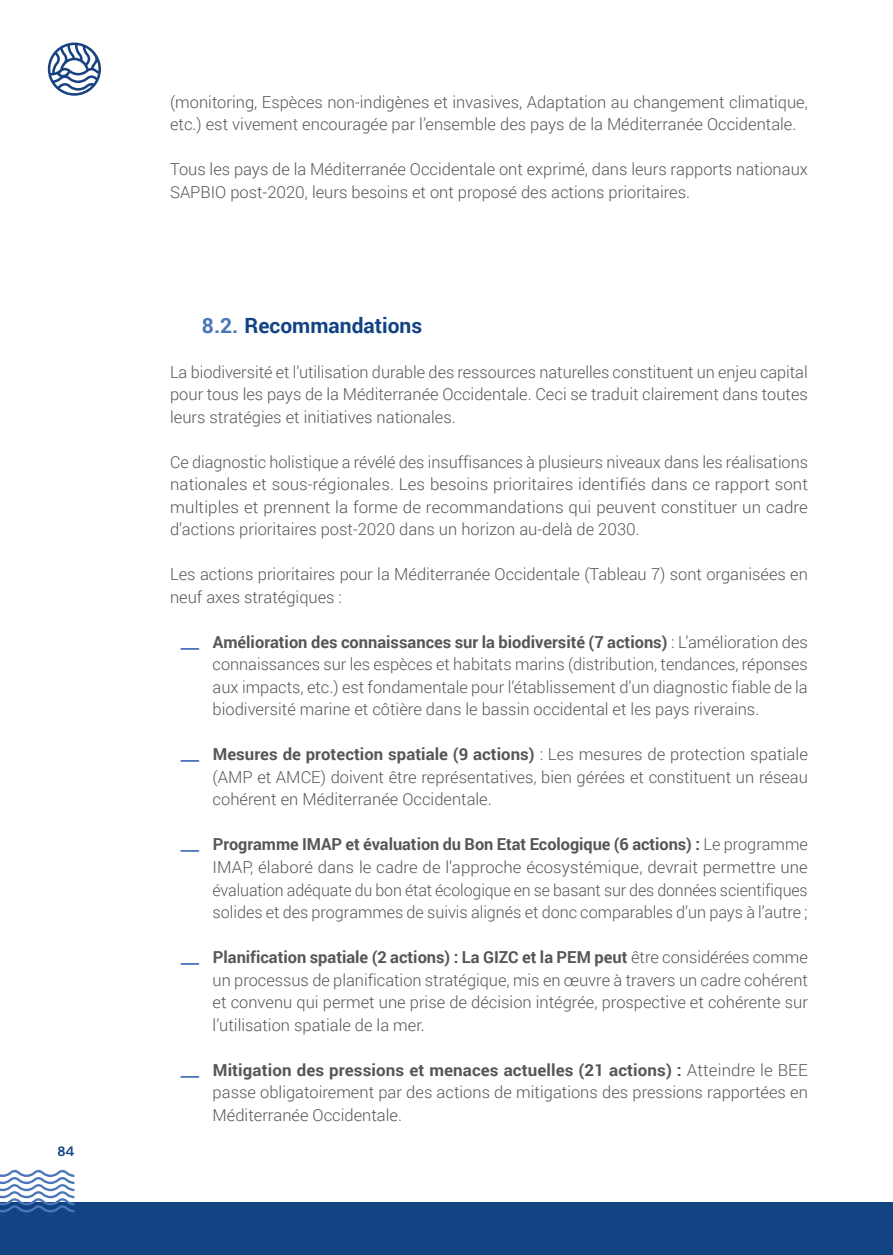
<style>
.page{position:relative;width:893px;height:1255px;background:#fff}
.page>*{position:absolute;margin:0;border:0;box-sizing:border-box;transform-origin:0 0}
.t1{font:700 21px "Roboto";color:#124484}
.t2{font:300 16.5px/22.5px "Roboto";color:#565656;text-align:justify}
.t3{font:700 13.5px "Ko Ho";color:#124484}
.s1{color:#4b76ba}
.s2{font-weight:700;color:#4b76ba}
.s3{font-weight:700}
</style>
<div class="page">
<div style="left:0;top:1201px;width:893px;height:53px;background:#124484"></div>
<svg style="left:48px;top:43px;width:53px;height:53px"></svg>
<svg style="left:0;top:1169px;width:74px;height:43px"></svg>
<p class="t3" style="left:57px;top:1139px;width:18px">84</p>
<p class="t2" style="left:170px;top:90px;width:639px">(monitoring, Espèces non-indigènes et invasives, Adaptation au changement climatique, etc.) est vivement encouragée par l’ensemble des pays de la Méditerranée Occidentale.</p>
<p class="t2" style="left:170px;top:157px;width:639px">Tous les pays de la Méditerranée Occidentale ont exprimé, dans leurs rapports nationaux<br>SAPBIO post-2020, leurs besoins et ont proposé des actions prioritaires.</p>
<p class="t1" style="left:202px;top:310px;width:222px"><span class="s1">8.2.</span> Recommandations</p>
<p class="t2" style="left:170px;top:360px;width:639px">La biodiversité et l’utilisation durable des ressources naturelles constituent un enjeu capital pour tous les pays de la Méditerranée Occidentale. Ceci se traduit clairement dans toutes leurs stratégies et initiatives nationales.</p>
<p class="t2" style="left:170px;top:450px;width:639px">Ce diagnostic holistique a révélé des insuffisances à plusieurs niveaux dans les réalisations nationales et sous-régionales. Les besoins prioritaires identifiés dans ce rapport sont multiples et prennent la forme de recommandations qui peuvent constituer un cadre d’actions prioritaires post-2020 dans un horizon au-delà de 2030.</p>
<p class="t2" style="left:170px;top:562px;width:639px">Les actions prioritaires pour la Méditerranée Occidentale (Tableau 7) sont organisées en neuf axes stratégiques :</p>
<p class="t2" style="left:213px;top:630px;width:597px;text-indent:-32px"><span class="s2">_</span> <span class="s3">Amélioration des connaissances sur la biodiversité (7 actions)</span> : L’amélioration des connaissances sur les espèces et habitats marins (distribution, tendances, réponses aux impacts, etc.) est fondamentale pour l’établissement d’un diagnostic fiable de la biodiversité marine et côtière dans le bassin occidental et les pays riverains.</p>
<p class="t2" style="left:213px;top:742px;width:597px;text-indent:-32px"><span class="s2">_</span> <span class="s3">Mesures de protection spatiale (9 actions)</span> : Les mesures de protection spatiale (AMP et AMCE) doivent être représentatives, bien gérées et constituent un réseau cohérent en Méditerranée Occidentale.</p>
<p class="t2" style="left:213px;top:832px;width:597px;text-indent:-32px"><span class="s2">_</span> <span class="s3">Programme IMAP et évaluation du Bon Etat Ecologique (6 actions) :</span> Le programme IMAP, élaboré dans le cadre de l’approche écosystémique, devrait permettre une évaluation adéquate du bon état écologique en se basant sur des données scientifiques solides et des programmes de suivis alignés et donc comparables d’un pays à l’autre ;</p>
<p class="t2" style="left:213px;top:945px;width:597px;text-indent:-32px"><span class="s2">_</span> <span class="s3">Planification spatiale (2 actions) : La GIZC et la PEM peut</span> être considérées comme un processus de planification stratégique, mis en œuvre à travers un cadre cohérent et convenu qui permet une prise de décision intégrée, prospective et cohérente sur l’utilisation spatiale de la mer.</p>
<p class="t2" style="left:213px;top:1057px;width:597px;text-indent:-32px"><span class="s2">_</span> <span class="s3">Mitigation des pressions et menaces actuelles (21 actions) :</span> Atteindre le BEE passe obligatoirement par des actions de mitigations des pressions rapportées en Méditerranée Occidentale.</p>
</div>
